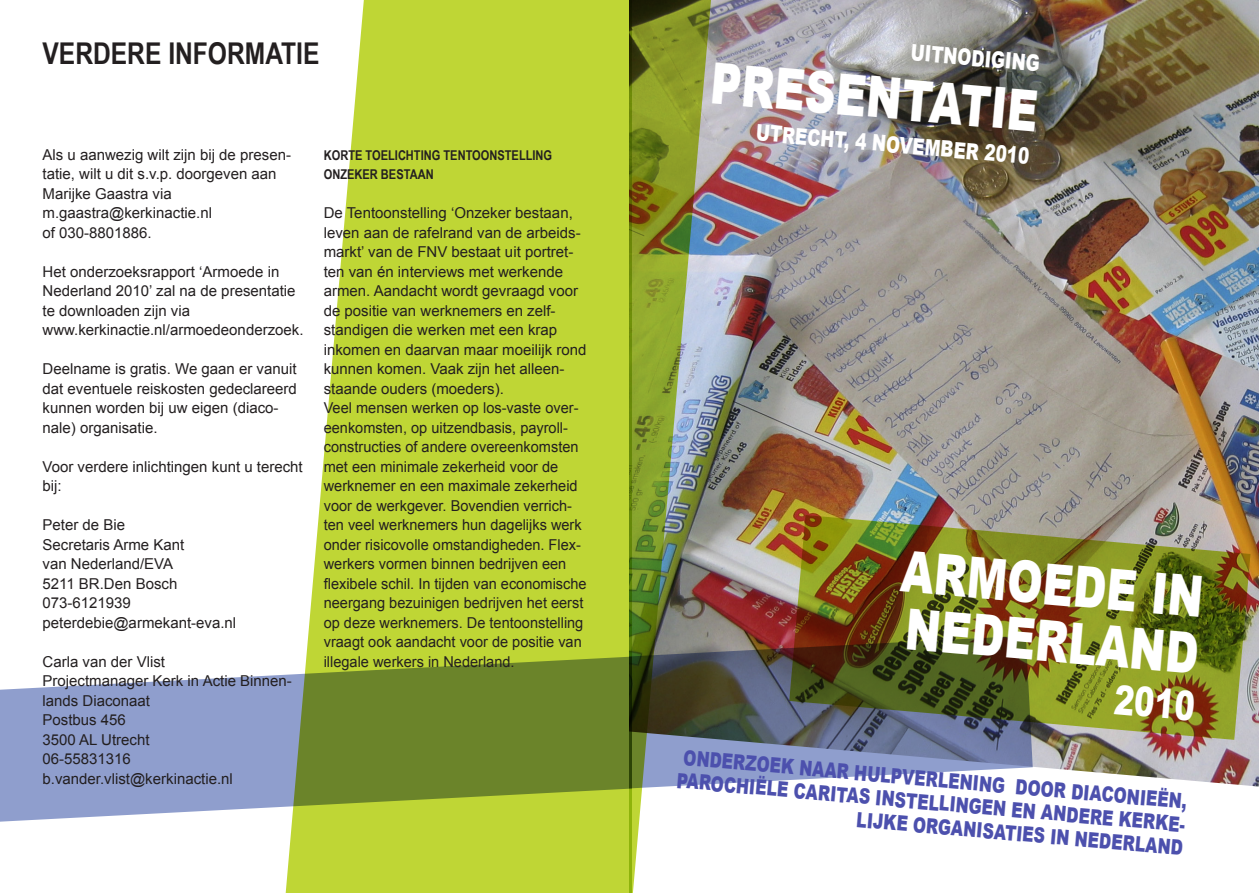
<style>
.page{position:relative;width:1259px;height:893px;background:#fff}
.page>*{position:absolute;margin:0;border:0;box-sizing:border-box;transform-origin:0 0}
.t1{font:900 56.85px/56.8px "Arial";color:#fff;scale:.75 1}
.t2{font:900 40.5px "Arial";color:#fff;scale:.75 1}
.Hoofdstuk{font:700 30px "Arial Narrow";color:#231f20}
.t3{font:900 22.5px "Arial";color:#fff;scale:.75 1}
.t4{font:900 21px/23.2px "Arial";color:#4c50ad;text-align:right;scale:.75 1}
.t5{font:15px/19.5px "Arial";color:#231f20}
.Tussenkopje{font:700 13.5px/19.5px "Arial Narrow";color:#231f20}
</style>
<div class="page">
<img style="left:719px;top:0;width:540px;height:731px">
<img style="left:1032px;top:731px;width:227px;height:56px">
<svg style="left:719px;top:636px;width:313px;height:148px;background:#848ba3"></svg>
<img style="left:789px;top:515px;width:461px;height:225px">
<img style="left:631px;top:0;width:88px;height:893px">
<svg style="left:0;top:675px;width:274px;height:147px;background:#9aa7d2"></svg>
<svg style="left:274px;top:0;width:357px;height:893px;background:#bacf4f"></svg>
<p class="Hoofdstuk" style="left:43px;top:31px;width:278px">VERDERE INFORMATIE</p>
<p class="t5" style="left:43px;top:145px;width:250px">Als u aanwezig wilt zijn bij de presen&shy;tatie, wilt u dit s.v.p. doorgeven aan<br>Marijke Gaastra via m.gaastra@kerkinactie.nl<br>of 030-8801886.</p>
<p class="t5" style="left:43px;top:262px;width:262px">Het onderzoeksrapport ‘Armoede in Nederland 2010’ zal na de presentatie te downloaden zijn via www.kerkinactie.nl/armoedeonderzoek.</p>
<p class="t5" style="left:43px;top:359px;width:256px">Deelname is gratis. We gaan er vanuit dat eventuele reiskosten gedeclareerd kunnen worden bij uw eigen (diaco&shy;nale) organisatie.</p>
<p class="t5" style="left:43px;top:457px;width:262px">Voor verdere inlichtingen kunt u terecht bij:</p>
<p class="t5" style="left:43px;top:515px;width:84px">Peter de Bie</p>
<p class="t5" style="left:43px;top:535px;width:143px">Secretaris Arme Kant van Nederland/EVA</p>
<p class="t5" style="left:43px;top:574px;width:136px">5211 BR.Den Bosch</p>
<p class="t5" style="left:43px;top:593px;width:90px">073-6121939</p>
<p class="t5" style="left:43px;top:613px;width:195px">peterdebie@armekant-eva.nl</p>
<p class="t5" style="left:43px;top:652px;width:124px">Carla van der Vlist</p>
<p class="t5" style="left:43px;top:671px;width:251px">Projectmanager Kerk in Actie Binnen&shy;lands Diaconaat</p>
<p class="t5" style="left:43px;top:710px;width:85px">Postbus 456</p>
<p class="t5" style="left:43px;top:730px;width:109px">3500 AL Utrecht</p>
<p class="t5" style="left:43px;top:749px;width:90px">06-55831316</p>
<p class="t5" style="left:43px;top:769px;width:192px">b.vander.vlist@kerkinactie.nl</p>
<p class="Tussenkopje" style="left:324px;top:144px;width:230px">KORTE TOELICHTING TENTOONSTELLING<br>ONZEKER BESTAAN</p>
<p class="t5" style="left:324px;top:203px;width:264px">De Tentoonstelling ‘Onzeker bestaan, leven aan de rafelrand van de arbeids&shy;markt’ van de FNV bestaat uit portret&shy;ten van én interviews met werkende armen. Aandacht wordt gevraagd voor de positie van werknemers en zelf&shy;standigen die werken met een krap inkomen en daarvan maar moeilijk rond kunnen komen. Vaak zijn het alleen&shy;staande ouders (moeders).</p>
<p class="t5" style="left:324px;top:398px;width:264px">Veel mensen werken op los-vaste over&shy;eenkomsten, op uitzendbasis, payroll&shy;constructies of andere overeenkomsten met een minimale zekerheid voor de werknemer en een maximale zekerheid voor de werkgever. Bovendien verrich&shy;ten veel werknemers hun dagelijks werk onder risicovolle omstandigheden. Flex&shy;werkers vormen binnen bedrijven een flexibele schil. In tijden van economische neergang bezuinigen bedrijven het eerst op deze werknemers. De tentoonstelling vraagt ook aandacht voor de positie van illegale werkers in Nederland.</p>
<p class="t3" style="left:912px;top:36px;width:174px;rotate:5deg">UITNODIGING</p>
<p class="t1" style="left:713px;top:53px;width:439px;rotate:5deg">PRESENTATIE</p>
<p class="t3" style="left:757px;top:116px;width:367px;rotate:5deg">UTRECHT, 4 NOVEMBER 2010</p>
<p class="t1" style="left:903px;top:541px;width:406px;rotate:5deg">ARMOEDE IN<br>NEDERLAND</p>
<p class="t2" style="left:1116px;top:670px;width:110px;rotate:5deg">2010</p>
<p class="t4" style="left:680px;top:745px;width:682px;rotate:5deg">ONDERZOEK NAAR HULPVERLENING DOOR DIACONIEËN,<br>PAROCHIËLE CARITAS INSTELLINGEN EN ANDERE KERKE-<br>LIJKE ORGANISATIES IN NEDERLAND</p>
</div>
